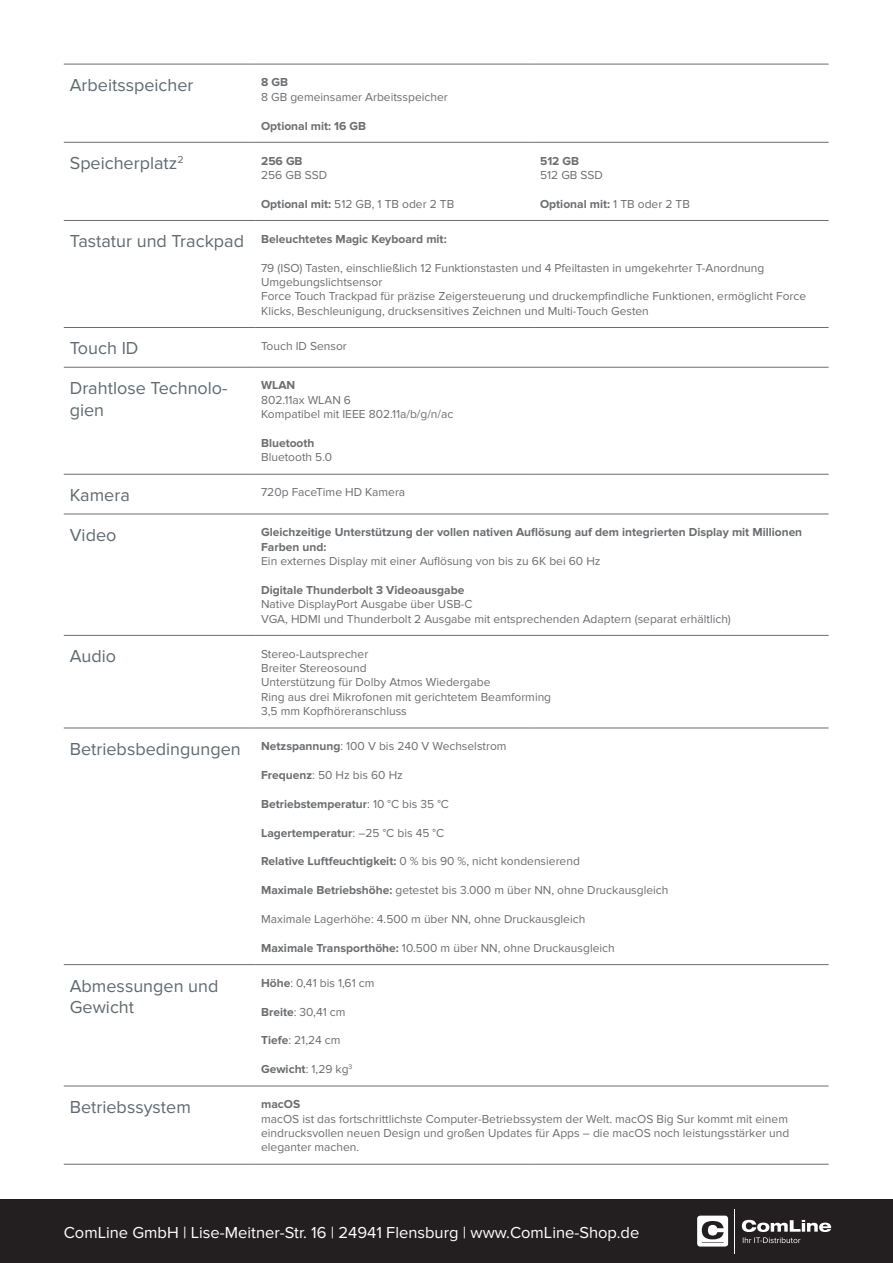
<style>
.page{position:relative;width:893px;height:1263px;background:#fff}
.page>*{position:absolute;margin:0;border:0;box-sizing:border-box;transform-origin:0 0}
.t1{font:18px/21.6px "Proxima Nova";color:#606a70}
.t2{font:16.5px "Proxima Nova";color:#fff}
.t3{font:12px/14.4px "Proxima Nova";color:#6c6d70}
.t4{font:700 12px/14.4px "Proxima Nova";color:#6c6d70}
.s1{font-weight:700}
.s2{font-weight:400}
.s3{font-weight:400;font-size:18px;color:#606a70}
.s4{font-size:18px;color:#606a70}
</style>
<div class="page">
<hr style="left:64px;top:64px;width:191px;height:1px;background:#6c6d70">
<hr style="left:255px;top:64px;width:279px;height:1px;background:#6c6d70">
<hr style="left:534px;top:64px;width:295px;height:1px;background:#6c6d70">
<hr style="left:64px;top:142px;width:191px;height:1px;background:#6c6d70">
<hr style="left:255px;top:142px;width:279px;height:1px;background:#6c6d70">
<hr style="left:534px;top:142px;width:295px;height:1px;background:#6c6d70">
<hr style="left:64px;top:220px;width:191px;height:1px;background:#6c6d70">
<hr style="left:255px;top:220px;width:279px;height:1px;background:#6c6d70">
<hr style="left:534px;top:220px;width:295px;height:1px;background:#6c6d70">
<hr style="left:64px;top:327px;width:191px;height:1px;background:#6c6d70">
<hr style="left:255px;top:327px;width:279px;height:1px;background:#6c6d70">
<hr style="left:534px;top:327px;width:295px;height:1px;background:#6c6d70">
<hr style="left:64px;top:367px;width:191px;height:1px;background:#6c6d70">
<hr style="left:255px;top:367px;width:279px;height:1px;background:#6c6d70">
<hr style="left:534px;top:367px;width:295px;height:1px;background:#6c6d70">
<hr style="left:64px;top:474px;width:191px;height:1px;background:#6c6d70">
<hr style="left:255px;top:474px;width:279px;height:1px;background:#6c6d70">
<hr style="left:534px;top:474px;width:295px;height:1px;background:#6c6d70">
<hr style="left:64px;top:514px;width:191px;height:1px;background:#6c6d70">
<hr style="left:255px;top:514px;width:279px;height:1px;background:#6c6d70">
<hr style="left:534px;top:514px;width:295px;height:1px;background:#6c6d70">
<hr style="left:64px;top:635px;width:191px;height:1px;background:#6c6d70">
<hr style="left:255px;top:635px;width:279px;height:1px;background:#6c6d70">
<hr style="left:534px;top:635px;width:295px;height:1px;background:#6c6d70">
<hr style="left:64px;top:728px;width:191px;height:1px;background:#6c6d70">
<hr style="left:255px;top:728px;width:279px;height:1px;background:#6c6d70">
<hr style="left:534px;top:728px;width:295px;height:1px;background:#6c6d70">
<hr style="left:64px;top:964px;width:191px;height:1px;background:#6c6d70">
<hr style="left:255px;top:964px;width:279px;height:1px;background:#6c6d70">
<hr style="left:534px;top:964px;width:295px;height:1px;background:#6c6d70">
<hr style="left:64px;top:1086px;width:191px;height:1px;background:#6c6d70">
<hr style="left:255px;top:1086px;width:279px;height:1px;background:#6c6d70">
<hr style="left:534px;top:1086px;width:295px;height:1px;background:#6c6d70">
<hr style="left:64px;top:1164px;width:191px;height:1px;background:#6c6d70">
<hr style="left:255px;top:1164px;width:279px;height:1px;background:#6c6d70">
<hr style="left:534px;top:1164px;width:295px;height:1px;background:#6c6d70">
<div style="left:0;top:1199px;width:893px;height:64px;background:#231f20"></div>
<hr style="left:735px;top:1209px;width:1px;height:44px;background:#fff">
<svg style="left:697px;top:1215px;width:31px;height:31px"></svg>
<svg style="left:742px;top:1220px;width:89px;height:23px"></svg>
<h1 class="t1" style="left:70px;top:75px;width:125px">Arbeitsspeicher</h1>
<p class="t4" style="left:261px;top:75px;width:28px">8 GB</p>
<p class="t3" style="left:261px;top:90px;width:188px">8 GB gemeinsamer Arbeitsspeicher</p>
<p class="t4" style="left:261px;top:119px;width:107px">Optional mit: 16 GB</p>
<h1 class="t1" style="left:70px;top:153px;width:115px">Speicherplatz<sup>2</sup></h1>
<p class="t4" style="left:261px;top:154px;width:43px">256 GB</p>
<p class="t3" style="left:261px;top:168px;width:67px">256 GB SSD</p>
<p class="t3" style="left:261px;top:197px;width:195px"><span class="s1">Optional mit:</span> 512 GB, 1 TB oder 2 TB</p>
<p class="t4" style="left:540px;top:154px;width:41px">512 GB</p>
<p class="t3" style="left:540px;top:168px;width:64px">512 GB SSD</p>
<p class="t4" style="left:540px;top:197px;width:151px">Optional mit: <span class="s2">1 TB oder 2 TB</span></p>
<p class="t4" style="left:70px;top:232px;width:378px"><span class="s3">Tastatur und Trackpad</span> Beleuchtetes Magic Keyboard mit:</p>
<p class="t3" style="left:261px;top:260px;width:546px">79 (ISO) Tasten, einschließlich 12 Funktionstasten und 4 Pfeiltasten in umgekehrter T‑Anordnung Umgebungslichtsensor<br>Force Touch Trackpad für präzise Zeigersteuerung und druckempfindliche Funktionen, ermöglicht Force Klicks, Beschleunigung, drucksensitives Zeichnen und Multi‑Touch Gesten</p>
<h1 class="t1" style="left:70px;top:338px;width:70px">Touch ID</h1>
<p class="t3" style="left:261px;top:339px;width:87px">Touch ID Sensor</p>
<h1 class="t1" style="left:70px;top:378px;width:159px">Drahtlose Technolo&shy;gien</h1>
<p class="t4" style="left:261px;top:378px;width:36px">WLAN</p>
<p class="t3" style="left:261px;top:393px;width:194px">802.11ax WLAN 6<br>Kompatibel mit IEEE 802.11a/b/g/n/ac</p>
<p class="t4" style="left:261px;top:436px;width:55px">Bluetooth</p>
<p class="t3" style="left:261px;top:450px;width:72px">Bluetooth 5.0</p>
<h1 class="t1" style="left:70px;top:485px;width:62px">Kamera</h1>
<p class="t3" style="left:261px;top:485px;width:146px">720p FaceTime HD Kamera</p>
<h1 class="t1" style="left:70px;top:524px;width:48px">Video</h1>
<p class="t4" style="left:261px;top:525px;width:543px">Gleichzeitige Unterstützung der vollen nativen Auflösung auf dem integrierten Display mit Millionen<br>Farben und:</p>
<p class="t3" style="left:261px;top:554px;width:341px">Ein externes Display mit einer Auflösung von bis zu 6K bei 60 Hz</p>
<p class="t4" style="left:261px;top:583px;width:205px">Digitale Thunderbolt 3 Videoausgabe</p>
<p class="t3" style="left:261px;top:597px;width:471px">Native DisplayPort Ausgabe über USB‑C<br>VGA, HDMI und Thunderbolt 2 Ausgabe mit entsprechenden Adaptern (separat erhältlich)</p>
<h1 class="t1" style="left:70px;top:646px;width:48px">Audio</h1>
<p class="t3" style="left:261px;top:647px;width:292px">Stereo-Lautsprecher<br>Breiter Stereosound<br>Unterstützung für Dolby Atmos Wiedergabe<br>Ring aus drei Mikrofonen mit gerichtetem Beamforming 3,5 mm Kopfhöreranschluss</p>
<p class="t3" style="left:70px;top:739px;width:438px"><span class="s4">Betriebsbedingungen</span> <span class="s1">Netzspannung</span>: 100 V bis 240 V Wechselstrom</p>
<p class="t3" style="left:261px;top:768px;width:143px"><span class="s1">Frequenz</span>: 50 Hz bis 60 Hz</p>
<p class="t4" style="left:261px;top:797px;width:189px">Betriebstemperatur<span class="s2">: 10 °C bis 35 °C</span></p>
<p class="t4" style="left:261px;top:826px;width:185px">Lagertemperatur<span class="s2">: –25 °C bis 45 °C</span></p>
<p class="t3" style="left:261px;top:854px;width:320px"><span class="s1">Relative Luftfeuchtigkeit:</span> 0 % bis 90 %, nicht kondensierend</p>
<p class="t3" style="left:261px;top:883px;width:409px"><span class="s1">Maximale Betriebshöhe:</span> getestet bis 3.000 m über NN, ohne Druckausgleich</p>
<p class="t3" style="left:261px;top:912px;width:326px">Maximale Lagerhöhe: 4.500 m über NN, ohne Druckausgleich</p>
<p class="t3" style="left:261px;top:941px;width:355px"><span class="s1">Maximale Transporthöhe:</span> 10.500 m über NN, ohne Druckausgleich</p>
<h1 class="t1" style="left:70px;top:975px;width:150px">Abmessungen und<br>Gewicht</h1>
<p class="t3" style="left:261px;top:976px;width:115px"><span class="s1">Höhe</span>: 0,41 bis 1,61 cm</p>
<p class="t3" style="left:261px;top:1005px;width:86px"><span class="s1">Breite</span>: 30,41 cm</p>
<p class="t3" style="left:261px;top:1033px;width:81px"><span class="s1">Tiefe</span>: 21,24 cm</p>
<p class="t4" style="left:261px;top:1062px;width:93px">Gewicht<span class="s2">: 1,29 kg</span><sup>3</sup></p>
<h1 class="t1" style="left:70px;top:1096px;width:123px">Betriebssystem</h1>
<p class="t4" style="left:261px;top:1097px;width:41px">macOS</p>
<p class="t3" style="left:261px;top:1112px;width:530px;text-align:justify">macOS ist das fortschrittlichste Computer-Betriebssystem der Welt. macOS Big Sur kommt mit einem eindrucksvollen neuen Design und großen Updates für Apps – die macOS noch leistungsstärker und eleganter machen.</p>
<h2 class="t2" style="left:64px;top:1222px;width:577px">ComLine GmbH | Lise-Meitner-Str. 16 | 24941 Flensburg | www.ComLine-Shop.de</h2>
</div>
